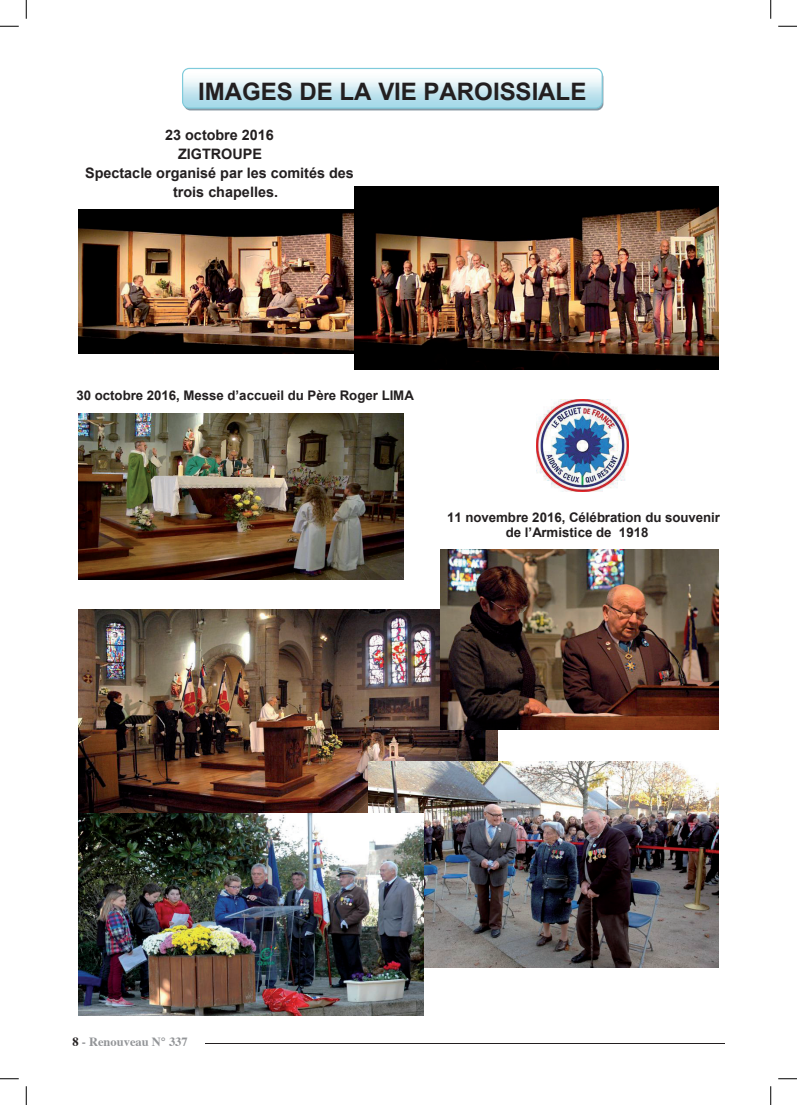
<style>
.page{position:relative;width:797px;height:1105px;background:#fff}
.page>*{position:absolute;margin:0;border:0;box-sizing:border-box;transform-origin:0 0}
.t1{font:700 24px "Arial";color:#231f20}
.t2{font:700 14.38px "Arial";color:#231f20}
.t3{font:700 13.25px/15.2px "Arial";color:#231f20}
.t4{font:700 13.25px "Arial";color:#231f20}
.t5{font:700 12.5px "Times";color:#939598}
.s1{font-style:inherit}
.s2{color:#231f20}
</style>
<div class="page">
<hr style="left:205px;top:1043px;width:519px;height:1px;background:#231f20">
<img style="left:78px;top:209px;width:276px;height:144px">
<img style="left:354px;top:187px;width:364px;height:183px">
<img style="left:78px;top:414px;width:325px;height:165px">
<img style="left:78px;top:609px;width:419px;height:205px">
<img style="left:369px;top:762px;width:349px;height:205px">
<img style="left:78px;top:814px;width:346px;height:201px">
<img style="left:536px;top:400px;width:92px;height:92px">
<div style="left:184px;top:71px;width:419px;height:39px;background:#8797a3;border-radius:7px"></div>
<svg style="left:182px;top:68px;width:421px;height:41px;background:#cfe9f1"></svg>
<img style="left:441px;top:550px;width:277px;height:179px">
<svg style="left:0;top:25px;width:19px;height:2px"></svg>
<svg style="left:778px;top:25px;width:19px;height:2px"></svg>
<svg style="left:0;top:1078px;width:19px;height:1px"></svg>
<svg style="left:778px;top:1078px;width:19px;height:1px"></svg>
<svg style="left:25px;top:0;width:2px;height:19px"></svg>
<svg style="left:25px;top:1086px;width:2px;height:19px"></svg>
<svg style="left:770px;top:0;width:1px;height:19px"></svg>
<svg style="left:770px;top:1086px;width:1px;height:19px"></svg>
<h1 class="t1" style="left:198px;top:75px;width:390px">IMAGES DE LA VIE PAROISSIALE</h1>
<p class="t2" style="left:165px;top:125px;width:110px">23 octobre 2016</p>
<p class="t2" style="left:178px;top:144px;width:85px">ZIGTROUPE</p>
<p class="t2" style="left:85px;top:163px;width:270px">Spectacle organisé par les comités des</p>
<p class="t2" style="left:173px;top:182px;width:106px">trois chapelles.</p>
<p class="t4" style="left:76px;top:387px;width:339px">30 octobre 2016, Messe d’ac<span class="s1">cueil du Père Roger LIMA</span></p>
<p class="t3" style="left:505px;top:510px;width:216px;text-indent:-58px">11 novembre 2016, Célébration du souvenir <span class="s1">de l’Armistice de</span> 1918</p>
<p class="t5" style="left:72px;top:1030px;width:117px"><span class="s2">8</span> - Renouveau N° 337</p>
</div>
